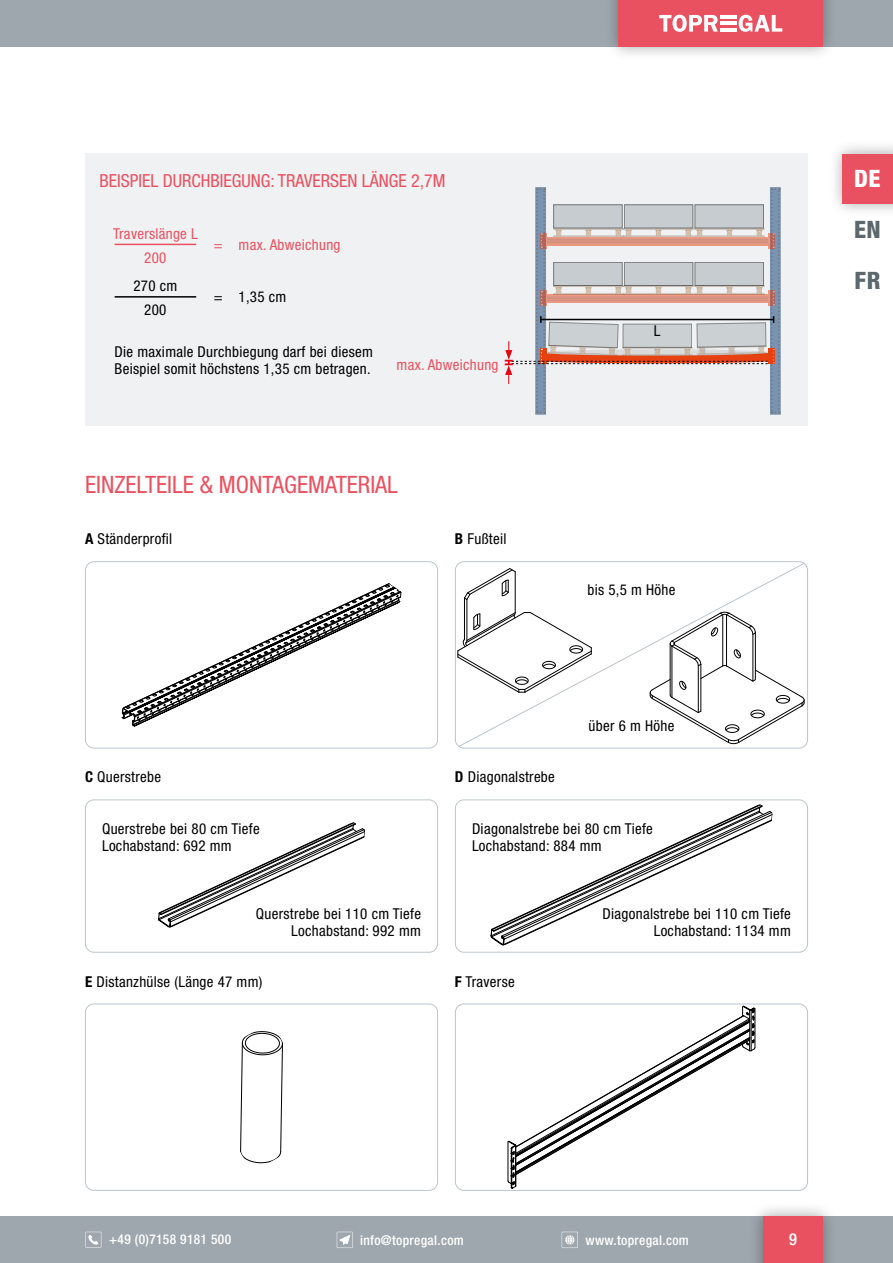
<style>
.page{position:relative;width:893px;height:1263px;background:#fff}
.page>*{position:absolute;margin:0;border:0;box-sizing:border-box;transform-origin:0 0}
.t1{font:condensed 24px "Helvetica Neue LT Pro";color:#ea5160}
.t2{font:800 condensed 24px/51px "Helvetica Neue LT Pro";color:#5c686e}
.t3{font:800 condensed 24px "Helvetica Neue LT Pro";color:#fff}
.t4{font:condensed 18px "Helvetica Neue LT Pro";color:#ea5160}
.t5{font:500 condensed 16.5px "Helvetica Neue LT Pro";color:#fff}
.t6{font:condensed 15px/17px "Helvetica Neue LT Pro";letter-spacing:.02em;color:#000}
.t7{font:condensed 15px/23.7px "Helvetica Neue LT Pro";letter-spacing:.02em;color:#ea5160;text-align:center}
.t8{font:500 condensed 13.5px "Helvetica Neue LT Pro";letter-spacing:.025em;color:#fff}
.s1{font-weight:700}
</style>
<div class="page">
<div style="left:0;top:1216px;width:893px;height:47px;background:#9ea7ad"></div>
<svg style="left:562px;top:1232px;width:16px;height:16px"></svg>
<svg style="left:337px;top:1232px;width:16px;height:16px"></svg>
<svg style="left:85px;top:1232px;width:16px;height:16px"></svg>
<div style="left:0;top:0;width:893px;height:47px;background:#9ea7ad"></div>
<div style="left:604px;top:0;width:233px;height:61px;background:#000;opacity:.35"></div>
<div style="left:619px;top:0;width:204px;height:47px;background:#ea5160"></div>
<div style="left:749px;top:1202px;width:88px;height:61px;background:#000;opacity:.35"></div>
<div style="left:763px;top:1216px;width:60px;height:47px;background:#ea5160"></div>
<div style="left:829px;top:139px;width:64px;height:78px;background:#000;opacity:.35"></div>
<div style="left:843px;top:154px;width:50px;height:49px;background:#ea5160"></div>
<svg style="left:659px;top:15px;width:59px;height:17px"></svg>
<svg style="left:739px;top:15px;width:43px;height:17px"></svg>
<hr style="left:720px;top:15px;width:16px;height:3px;background:#fff">
<hr style="left:720px;top:22px;width:16px;height:3px;background:#fff">
<hr style="left:720px;top:28px;width:16px;height:4px;background:#fff">
<div style="left:85px;top:153px;width:723px;height:272px;background:#eff1f2"></div>
<hr style="left:115px;top:296px;width:81px;height:2px;background:#000">
<hr style="left:115px;top:244px;width:81px;height:1px;background:#ea5160">
<svg style="left:770px;top:187px;width:11px;height:228px"></svg>
<svg style="left:505px;top:188px;width:275px;height:225px"></svg>
<svg style="left:122px;top:583px;width:279px;height:143px"></svg>
<div style="left:85px;top:561px;width:353px;height:187px;border:1px solid #bdc5ca;border-radius:9px"></div>
<svg style="left:158px;top:822px;width:207px;height:106px"></svg>
<div style="left:85px;top:799px;width:353px;height:153px;border:1px solid #bdc5ca;border-radius:9px"></div>
<svg style="left:241px;top:1031px;width:41px;height:132px"></svg>
<div style="left:85px;top:1003px;width:353px;height:188px;border:1px solid #bdc5ca;border-radius:9px"></div>
<svg style="left:508px;top:1006px;width:247px;height:182px"></svg>
<div style="left:455px;top:1003px;width:353px;height:188px;border:1px solid #bdc5ca;border-radius:9px"></div>
<svg style="left:491px;top:805px;width:281px;height:140px"></svg>
<div style="left:455px;top:799px;width:353px;height:153px;border:1px solid #bdc5ca;border-radius:9px"></div>
<div style="left:455px;top:561px;width:353px;height:187px;border:1px solid #bdc5ca;border-radius:9px"></div>
<svg style="left:458px;top:562px;width:347px;height:185px"></svg>
<p class="t4" style="left:99px;top:170px;width:347px">BEISPIEL DURCHBIEGUNG: TRAVERSEN LÄNGE 2,7M</p>
<p class="t7" style="left:113px;top:222px;width:86px">Traverslänge L<br>200</p>
<p class="t7" style="left:214px;top:233px;width:128px">= max. Abweichung</p>
<p class="t6" style="left:133px;top:274px;width:45px;line-height:23.7px;text-align:center">270 cm<br>200</p>
<p class="t6" style="left:214px;top:289px;width:74px">= 1,35 cm</p>
<p class="t6" style="left:115px;top:343px;width:260px">Die maximale Durchbiegung darf bei diesem<br>Beispiel somit höchstens 1,35 cm betragen.</p>
<p class="t7" style="left:397px;top:353px;width:103px">max. Abweichung</p>
<h1 class="t1" style="left:85px;top:471px;width:314px">EINZELTEILE &amp; MONTAGEMATERIAL</h1>
<p class="t6" style="left:85px;top:530px;width:89px"><span class="s1">A</span> Ständerprofil</p>
<p class="t6" style="left:455px;top:530px;width:53px"><span class="s1">B</span> Fußteil</p>
<p class="t6" style="left:654px;top:322px;width:8px">L</p>
<p class="t6" style="left:587px;top:581px;width:89px">bis 5,5 m Höhe</p>
<p class="t6" style="left:85px;top:768px;width:78px"><span class="s1">C</span> Querstrebe</p>
<p class="t6" style="left:455px;top:768px;width:101px"><span class="s1">D</span> Diagonalstrebe</p>
<p class="t6" style="left:589px;top:717px;width:87px">über 6 m Höhe</p>
<p class="t6" style="left:102px;top:819px;width:159px">Querstrebe bei 80 cm Tiefe<br>Lochabstand: 692 mm</p>
<p class="t6" style="left:256px;top:905px;width:167px;text-align:right">Querstrebe bei 110 cm Tiefe<br>Lochabstand: 992 mm</p>
<p class="t6" style="left:472px;top:819px;width:182px">Diagonalstrebe bei 80 cm Tiefe<br>Lochabstand: 884 mm</p>
<p class="t6" style="left:602px;top:905px;width:190px;text-align:right">Diagonalstrebe bei 110 cm Tiefe<br>Lochabstand: 1134 mm</p>
<p class="t6" style="left:85px;top:973px;width:179px"><span class="s1">E</span> Distanzhülse (Länge 47 mm)</p>
<p class="t6" style="left:455px;top:973px;width:61px"><span class="s1">F</span> Traverse</p>
<h1 class="t3" style="left:854px;top:164px;width:28px">DE</h1>
<h1 class="t2" style="left:854px;top:204px;width:28px">EN<br>FR</h1>
<p class="t8" style="left:109px;top:1231px;width:123px">+49 (0)7158 9181 500</p>
<p class="t8" style="left:360px;top:1232px;width:105px">info@topregal.com</p>
<p class="t8" style="left:585px;top:1232px;width:105px">www.topregal.com</p>
<p class="t5" style="left:789px;top:1229px;width:9px">9</p>
</div>
